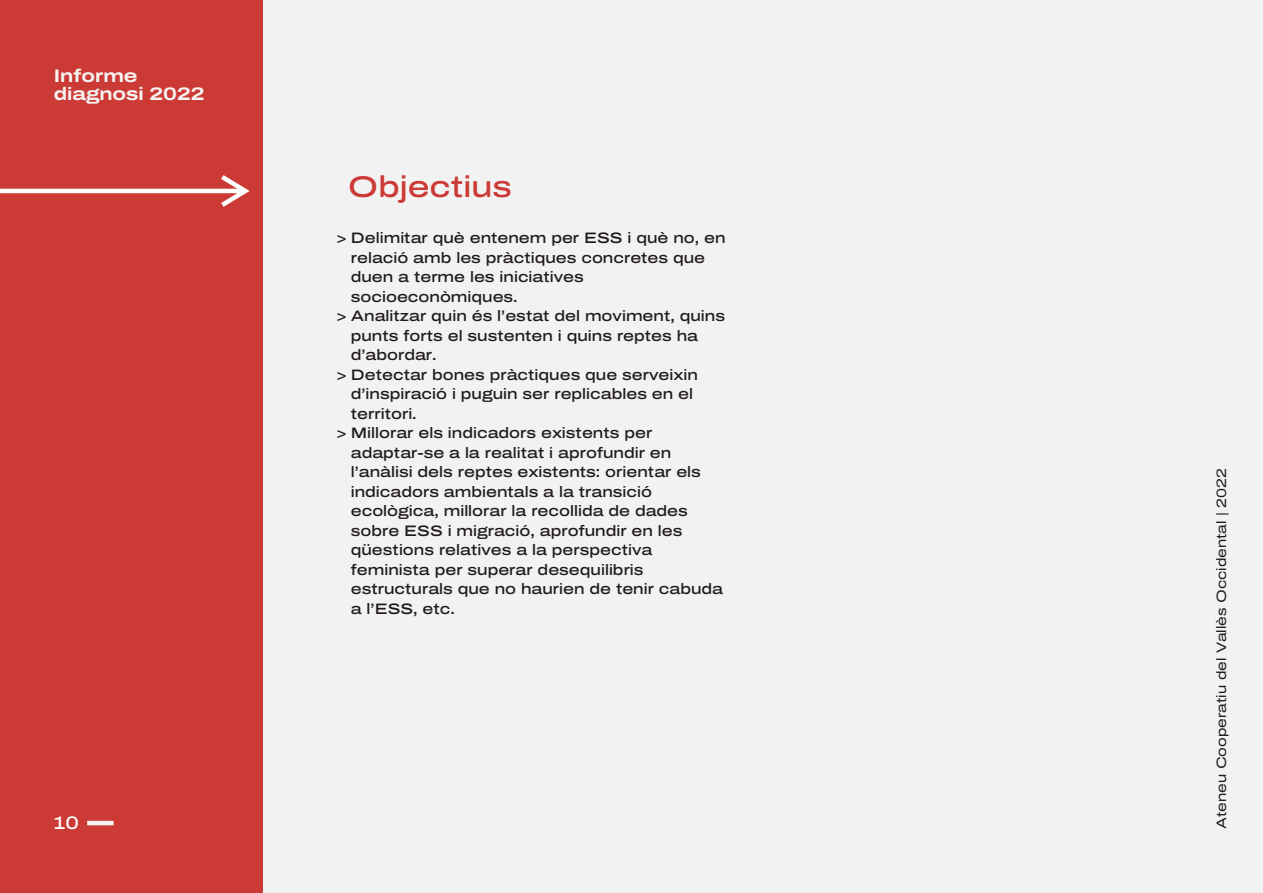
<style>
.page{position:relative;width:1263px;height:893px;background:#fff}
.page>*{position:absolute;margin:0;border:0;box-sizing:border-box;transform-origin:0 0}
.t1{font:500 30px "Archivo Expanded";color:#cc3a36}
.t2{font:700 18.15px/18px "Archivo Expanded";color:#f6f4f1}
.t3{font:500 18.15px "Archivo Expanded";color:#fff}
.t4{font:500 15.15px "Archivo Expanded";color:#1f191a}
.t5{font:13.65px "Archivo Expanded";color:#1f191a}
</style>
<div class="page">
<div style="left:197px;top:0;width:1066px;height:893px;background:#f2f2f2"></div>
<div style="left:0;top:0;width:262px;height:893px;background:#cc3a36"></div>
<hr style="left:0;top:189px;width:245px;height:4px;background:#fff">
<svg style="left:216px;top:175px;width:34px;height:32px"></svg>
<hr style="left:87px;top:821px;width:27px;height:4px;background:#f6f4f1">
<p class="t2" style="left:54px;top:67px;width:152px">Informe diagnosi 2022</p>
<p class="t3" style="left:54px;top:809px;width:27px">10</p>
<h1 class="t1" style="left:348px;top:164px;width:166px">Objectius</h1>
<p class="t4" style="left:336px;top:227px;width:391px">&gt; Delimitar què entenem per ESS i què no, en</p>
<p class="t4" style="left:351px;top:246px;width:356px">relació amb les pràctiques concretes que</p>
<p class="t4" style="left:351px;top:266px;width:235px">duen a terme les iniciatives</p>
<p class="t4" style="left:351px;top:285px;width:168px">socioeconòmiques.</p>
<p class="t4" style="left:336px;top:305px;width:390px">&gt; Analitzar quin és l’estat del moviment, quins</p>
<p class="t4" style="left:351px;top:324px;width:349px">punts forts el sustenten i quins reptes ha</p>
<p class="t4" style="left:351px;top:344px;width:87px">d’abordar.</p>
<p class="t4" style="left:336px;top:363px;width:363px">&gt; Detectar bones pràctiques que serveixin</p>
<p class="t4" style="left:351px;top:383px;width:344px">d’inspiració i puguin ser replicables en el</p>
<p class="t4" style="left:351px;top:402px;width:67px">territori.</p>
<p class="t4" style="left:336px;top:422px;width:317px">&gt; Millorar els indicadors existents per</p>
<p class="t4" style="left:351px;top:441px;width:322px">adaptar-se a la realitat i aprofundir en</p>
<p class="t4" style="left:351px;top:461px;width:352px">l’anàlisi dels reptes existents: orientar els</p>
<p class="t4" style="left:351px;top:480px;width:303px">indicadors ambientals a la transició</p>
<p class="t4" style="left:351px;top:500px;width:339px">ecològica, millorar la recollida de dades</p>
<p class="t4" style="left:351px;top:519px;width:333px">sobre ESS i migració, aprofundir en les</p>
<p class="t4" style="left:351px;top:539px;width:303px">qüestions relatives a la perspectiva</p>
<p class="t4" style="left:351px;top:558px;width:294px">feminista per superar desequilibris</p>
<p class="t4" style="left:351px;top:578px;width:374px">estructurals que no haurien de tenir cabuda</p>
<p class="t4" style="left:351px;top:597px;width:105px">a l’ESS, etc.</p>
<p class="t5" style="left:1211px;top:829px;width:362px;rotate:-90deg">Ateneu Cooperatiu del Vallès Occidental | 2022</p>
</div>
